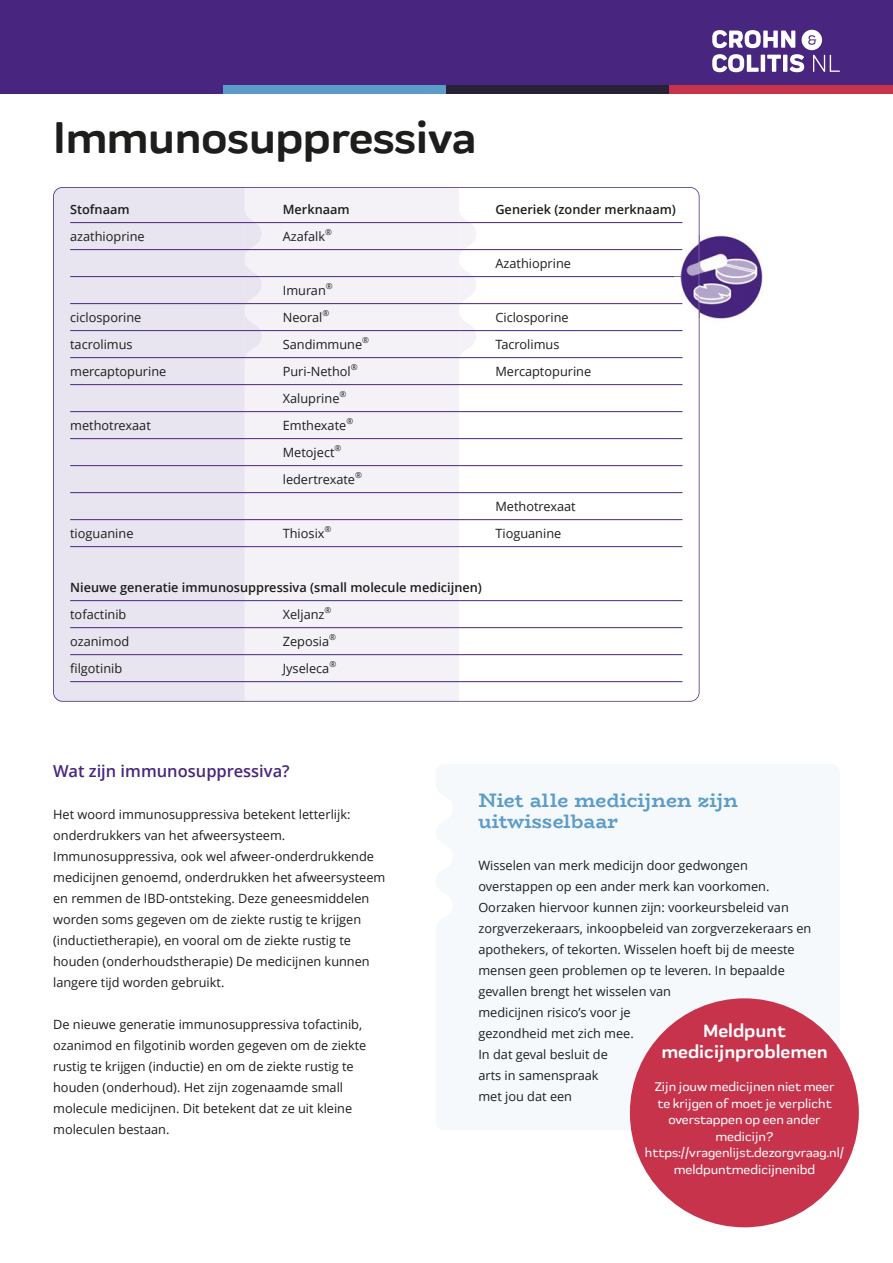
<style>
.page{position:relative;width:893px;height:1263px;background:#fff}
.page>*{position:absolute;margin:0;border:0;box-sizing:border-box;transform-origin:0 0}
.t1{font:700 45px "Praktika Rounded";letter-spacing:-.01em;color:#1d1d1c}
.t2{font:700 19.5px/21px "Bio Rhyme";letter-spacing:.01em;color:#5c9cc9}
.t3{font:700 18px/21px "Praktika Rounded";letter-spacing:-.005em;color:#fff;text-align:center}
.t4{font:600 16.5px "Open Sans";color:#48267f}
.t5{font:12.75px/21px "Open Sans";color:#1d1d1c}
.t6{font:500 12.75px/16.5px "Praktika Rounded";letter-spacing:-.005em;color:#fff;text-align:center}
.t7{font:600 12.75px "Open Sans";color:#1d1d1c}
.t8{font:8.25px "Open Sans";color:#1d1d1c}
</style>
<div class="page">
<div style="left:0;top:0;width:893px;height:85px;background:#48267f"></div>
<svg style="left:712px;top:30px;width:128px;height:42px"></svg>
<div style="left:0;top:85px;width:223px;height:9px;background:#48267f"></div>
<div style="left:223px;top:85px;width:223px;height:9px;background:#5c9cc9"></div>
<div style="left:446px;top:85px;width:224px;height:9px;background:#292236"></div>
<div style="left:670px;top:85px;width:223px;height:9px;background:#c7334b"></div>
<div style="left:436px;top:764px;width:404px;height:366px;background:#f5f9fc;border-radius:9px"></div>
<div style="left:244px;top:187px;width:215px;height:515px;background:#f4f2f7"></div>
<svg style="left:244px;top:212px;width:17px;height:147px"></svg>
<svg style="left:459px;top:215px;width:17px;height:144px"></svg>
<div style="left:56px;top:190px;width:188px;height:509px;background:#e9e5f0"></div>
<hr style="left:70px;top:222px;width:612px;height:1px;background:#48267f">
<hr style="left:70px;top:249px;width:612px;height:1px;background:#48267f">
<hr style="left:70px;top:276px;width:612px;height:1px;background:#48267f">
<hr style="left:70px;top:303px;width:612px;height:1px;background:#48267f">
<hr style="left:70px;top:330px;width:612px;height:1px;background:#48267f">
<hr style="left:70px;top:357px;width:612px;height:1px;background:#48267f">
<hr style="left:70px;top:384px;width:612px;height:1px;background:#48267f">
<hr style="left:70px;top:411px;width:612px;height:1px;background:#48267f">
<hr style="left:70px;top:438px;width:612px;height:1px;background:#48267f">
<hr style="left:70px;top:465px;width:612px;height:1px;background:#48267f">
<hr style="left:70px;top:492px;width:612px;height:1px;background:#48267f">
<hr style="left:70px;top:519px;width:612px;height:1px;background:#48267f">
<hr style="left:70px;top:546px;width:612px;height:1px;background:#48267f">
<hr style="left:70px;top:600px;width:612px;height:1px;background:#48267f">
<hr style="left:70px;top:627px;width:612px;height:1px;background:#48267f">
<hr style="left:70px;top:654px;width:612px;height:1px;background:#48267f">
<hr style="left:70px;top:681px;width:612px;height:1px;background:#48267f">
<img style="left:699px;top:230px;width:64px;height:93px">
<img style="left:674px;top:235px;width:26px;height:83px">
<div style="left:630px;top:998px;width:229px;height:229px;background:#c7334b;border-radius:50%"></div>
<p class="t1" style="left:53px;top:118px;width:425px">Immunosuppressiva</p>
<p class="t7" style="left:70px;top:200px;width:61px">Stofnaam</p>
<p class="t7" style="left:283px;top:200px;width:68px">Merknaam</p>
<p class="t7" style="left:495px;top:200px;width:182px">Generiek (zonder merknaam)</p>
<p class="t5" style="left:70px;top:225px;width:76px">azathioprine</p>
<p class="t5" style="left:283px;top:225px;width:44px">Azafalk</p>
<p class="t8" style="left:325px;top:226px;width:8px">®</p>
<p class="t5" style="left:495px;top:252px;width:77px">Azathioprine</p>
<p class="t5" style="left:283px;top:279px;width:45px">Imuran</p>
<p class="t8" style="left:326px;top:280px;width:8px">®</p>
<p class="t5" style="left:70px;top:306px;width:73px">ciclosporine</p>
<p class="t5" style="left:283px;top:306px;width:41px">Neoral</p>
<p class="t8" style="left:322px;top:307px;width:8px">®</p>
<p class="t5" style="left:495px;top:306px;width:75px">Ciclosporine</p>
<p class="t5" style="left:70px;top:333px;width:64px">tacrolimus</p>
<p class="t5" style="left:283px;top:333px;width:81px">Sandimmune</p>
<p class="t8" style="left:362px;top:334px;width:8px">®</p>
<p class="t5" style="left:495px;top:333px;width:66px">Tacrolimus</p>
<p class="t5" style="left:70px;top:360px;width:98px">mercaptopurine</p>
<p class="t5" style="left:283px;top:360px;width:70px">Puri-Nethol</p>
<p class="t8" style="left:351px;top:361px;width:8px">®</p>
<p class="t5" style="left:495px;top:360px;width:97px">Mercaptopurine</p>
<p class="t5" style="left:283px;top:387px;width:58px">Xaluprine</p>
<p class="t8" style="left:339px;top:388px;width:8px">®</p>
<p class="t5" style="left:70px;top:414px;width:82px">methotrexaat</p>
<p class="t5" style="left:283px;top:414px;width:65px">Emthexate</p>
<p class="t8" style="left:346px;top:415px;width:8px">®</p>
<p class="t5" style="left:283px;top:441px;width:53px">Metoject</p>
<p class="t8" style="left:335px;top:442px;width:8px">®</p>
<p class="t5" style="left:283px;top:468px;width:74px">ledertrexate</p>
<p class="t8" style="left:355px;top:469px;width:8px">®</p>
<p class="t5" style="left:495px;top:495px;width:82px">Methotrexaat</p>
<p class="t5" style="left:70px;top:522px;width:65px">tioguanine</p>
<p class="t5" style="left:283px;top:522px;width:43px">Thiosix</p>
<p class="t8" style="left:325px;top:523px;width:8px">®</p>
<p class="t5" style="left:495px;top:522px;width:67px">Tioguanine</p>
<p class="t7" style="left:70px;top:578px;width:413px">Nieuwe generatie immunosuppressiva (small molecule medicijnen)</p>
<p class="t5" style="left:70px;top:603px;width:58px">tofactinib</p>
<p class="t5" style="left:283px;top:603px;width:43px">Xeljanz</p>
<p class="t8" style="left:325px;top:604px;width:8px">®</p>
<p class="t5" style="left:70px;top:630px;width:61px">ozanimod</p>
<p class="t5" style="left:283px;top:630px;width:48px">Zeposia</p>
<p class="t8" style="left:329px;top:631px;width:8px">®</p>
<p class="t5" style="left:70px;top:657px;width:54px">filgotinib</p>
<p class="t5" style="left:283px;top:657px;width:48px">Jyseleca</p>
<p class="t8" style="left:329px;top:658px;width:8px">®</p>
<p class="t4" style="left:53px;top:759px;width:238px">Wat zijn immunosuppressiva?</p>
<p class="t5" style="left:53px;top:804px;width:334px">Het woord immunosuppressiva betekent letterlijk: onderdrukkers van het afweersysteem.<br>Immunosuppressiva, ook wel afweer-onderdrukkende medicijnen genoemd, onderdrukken het afweersysteem en remmen de IBD-ontsteking. Deze geneesmiddelen worden soms gegeven om de ziekte rustig te krijgen (inductietherapie), en vooral om de ziekte rustig te houden (onderhoudstherapie) De medicijnen kunnen langere tijd worden gebruikt.</p>
<p class="t5" style="left:53px;top:1014px;width:315px">De nieuwe generatie immunosuppressiva tofactinib, ozanimod en filgotinib worden gegeven om de ziekte rustig te krijgen (inductie) en om de ziekte rustig te houden (onderhoud). Het zijn zogenaamde small molecule medicijnen. Dit betekent dat ze uit kleine moleculen bestaan.</p>
<p class="t2" style="left:478px;top:790px;width:261px">Niet alle medicijnen zijn uitwisselbaar</p>
<p class="t5" style="left:478px;top:855px;width:334px">Wisselen van merk medicijn door gedwongen overstappen op een ander merk kan voorkomen.<br>Oorzaken hiervoor kunnen zijn: voorkeursbeleid van zorgverzekeraars, inkoopbeleid van zorgverzekeraars en apothekers, of tekorten. Wisselen hoeft bij de meeste mensen geen problemen op te leveren. In bepaalde gevallen brengt het wisselen van<br>medicijnen risico’s voor je<br>gezondheid met zich mee.<br>In dat geval besluit de<br>arts in samenspraak<br>met jou dat een</p>
<p class="t3" style="left:661px;top:1022px;width:168px">Meldpunt medicijnproblemen</p>
<p class="t6" style="left:645px;top:1080px;width:201px">Zijn jouw medicijnen niet meer<br>te krijgen of moet je verplicht overstappen op een ander medicijn? https://vragenlijst.dezorgvraag.nl/ meldpuntmedicijnenibd</p>
</div>
